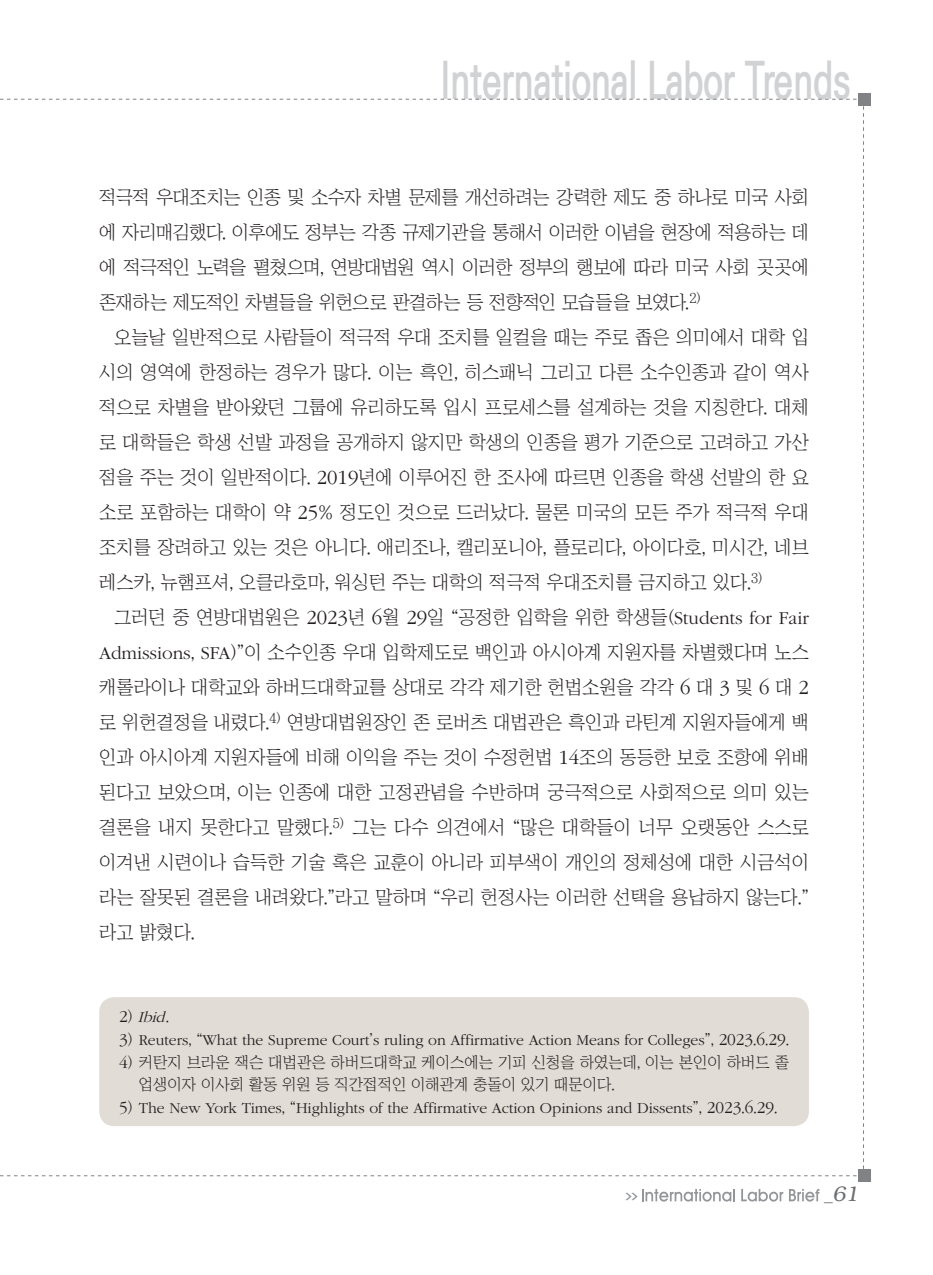
<style>
.page{position:relative;width:933px;height:1275px;background:#fff}
.page>*{position:absolute;margin:0;border:0;box-sizing:border-box;transform-origin:0 0}
.t1{font:700 50.4px "Ko Pub Dotum";color:#d1d2d4;scale:.7 1}
.t2{font:italic 300 21px "Bookman";color:#6c6d70}
.본문{font:18.9px/35px "Chosunilbo NM";color:#231f20;text-align:justify}
.각주{font:300 15.75px "ITC Garamond Std";color:#231f20}
.각주-2{font:15.75px/22.8px "Chosunilbo NM";color:#231f20}
.각주-3{font:italic 300 15.75px "ITC Garamond Std";color:#231f20}
.t3{font:700 7.88px "Ko Pub Dotum";color:#939598;scale:2 1}
.s1{font-family:"ITC Garamond Std";font-weight:300;font-size:20.82px}
.s2{font-family:"ITC Garamond Std";font-weight:300}
.s3{font-style:normal;font-size:17.32px}
.s4{font-family:"Chosunilbo NM";font-weight:400;font-style:normal}
.s5{font-size:17.32px}
.s6{font-family:"Chosunilbo NM";font-weight:400}
.s7{font-family:"ITC Garamond Std";font-weight:300;font-size:17.32px}
.s8{font-family:"Helvetica";font-weight:400;font-style:normal;font-size:17.5px}
</style>
<div class="page">
<div style="left:858px;top:93px;width:12px;height:12px;background:#808285"></div>
<div style="left:858px;top:1170px;width:12px;height:12px;background:#808285"></div>
<svg style="left:642px;top:1189px;width:93px;height:13px"></svg>
<svg style="left:741px;top:1189px;width:42px;height:13px"></svg>
<svg style="left:789px;top:1189px;width:30px;height:12px"></svg>
<div style="left:99px;top:997px;width:710px;height:129px;background:#e1dcd5;border-radius:15px"></div>
<h1 class="t1" style="left:440px;top:56px;width:588px">International Labor Trends</h1>
<p class="본문" style="left:99px;top:179px;width:711px">적극적 우대조치는 인종 및 소수자 차별 문제를 개선하려는 강력한 제도 중 하나로 미국 사회 에 자리매김했다. 이후에도 정부는 각종 규제기관을 통해서 이러한 이념을 현장에 적용하는 데 에 적극적인 노력을 펼쳤으며, 연방대법원 역시 이러한 정부의 행보에 따라 미국 사회 곳곳에 존재하는 제도적인 차별들을 위헌으로 판결하는 등 전향적인 모습들을 보였다.<sup>2)</sup></p>
<p class="본문" style="left:99px;top:319px;width:711px;text-indent:15px">오늘날 일반적으로 사람들이 적극적 우대 조치를 일컬을 때는 주로 좁은 의미에서 대학 입 시의 영역에 한정하는 경우가 많다. 이는 흑인, 히스패닉 그리고 다른 소수인종과 같이 역사 적으로 차별을 받아왔던 그룹에 유리하도록 입시 프로세스를 설계하는 것을 지칭한다. 대체 로 대학들은 학생 선발 과정을 공개하지 않지만 학생의 인종을 평가 기준으로 고려하고 가산 점을 주는 것이 일반적이다. <span class="s1">2019</span>년에 이루어진 한 조사에 따르면 인종을 학생 선발의 한 요 소로 포함하는 대학이 약 <span class="s1">25</span>% 정도인 것으로 드러났다. 물론 미국의 모든 주가 적극적 우대 조치를 장려하고 있는 것은 아니다. 애리조나, 캘리포니아, 플로리다, 아이다호, 미시간, 네브 레스카, 뉴햄프셔, 오클라호마, 워싱턴 주는 대학의 적극적 우대조치를 금지하고 있다.<sup>3)</sup></p>
<p class="본문" style="left:99px;top:599px;width:711px;text-indent:15px">그러던 중 연방대법원은 <span class="s1">2023</span>년 <span class="s1">6</span>월 <span class="s1">29</span>일 “공정한 입학을 위한 학생들(<span class="s2">Students for Fair Admissions</span>, <span class="s2">SFA</span>)”이 소수인종 우대 입학제도로 백인과 아시아계 지원자를 차별했다며 노스 캐롤라이나 대학교와 하버드대학교를 상대로 각각 제기한 헌법소원을 각각 <span class="s1">6</span> 대 <span class="s1">3</span> 및 <span class="s1">6</span> 대 <span class="s1">2 </span>로 위헌결정을 내렸다.<sup>4)</sup> 연방대법원장인 존 로버츠 대법관은 흑인과 라틴계 지원자들에게 백 인과 아시아계 지원자들에 비해 이익을 주는 것이 수정헌법 <span class="s1">14</span>조의 동등한 보호 조항에 위배 된다고 보았으며, 이는 인종에 대한 고정관념을 수반하며 궁극적으로 사회적으로 의미 있는 결론을 내지 못한다고 말했다.<sup>5)</sup> 그는 다수 의견에서 “많은 대학들이 너무 오랫동안 스스로 이겨낸 시련이나 습득한 기술 혹은 교훈이 아니라 피부색이 개인의 정체성에 대한 시금석이 라는 잘못된 결론을 내려왔다.”라고 말하며 “우리 헌정사는 이러한 선택을 용납하지 않는다.” 라고 밝혔다.</p>
<p class="각주-3" style="left:119px;top:1009px;width:51px"><span class="s3">2</span> <span class="s4">)</span> Ibid<span class="s4">.</span></p>
<p class="각주" style="left:119px;top:1031px;width:671px"><span class="s5">3</span><span class="s6">)</span> Reuters<span class="s6">, “</span>What the Supreme Court<span class="s6">’</span>s ruling on Affirmative Action Means for Colleges<span class="s6">”,</span> <span class="s5">2023</span><span class="s6">.</span><span class="s5">6</span><span class="s6">.</span><span class="s5">29</span><span class="s6">.</span></p>
<p class="각주-2" style="left:139px;top:1050px;width:651px;text-indent:-20px"><span class="s7">4</span>) 커탄지 브라운 잭슨 대법관은 하버드대학교 케이스에는 기피 신청을 하였는데, 이는 본인이 하버드 졸 업생이자 이사회 활동 위원 등 직간접적인 이해관계 충돌이 있기 때문이다.</p>
<p class="각주" style="left:119px;top:1100px;width:660px"><span class="s5">5</span><span class="s6">)</span> The New York Times<span class="s6">, “</span>Highlights of the Affirmative Action Opinions and Dissents<span class="s6">”,</span> <span class="s5">2023</span><span class="s6">.</span><span class="s5">6</span><span class="s6">.</span><span class="s5">29</span><span class="s6">.</span></p>
<p class="t3" style="left:625px;top:1192px;width:8px">&gt;&gt;</p>
<p class="t2" style="left:824px;top:1182px;width:36px"><span class="s8">_</span>61</p>
</div>
